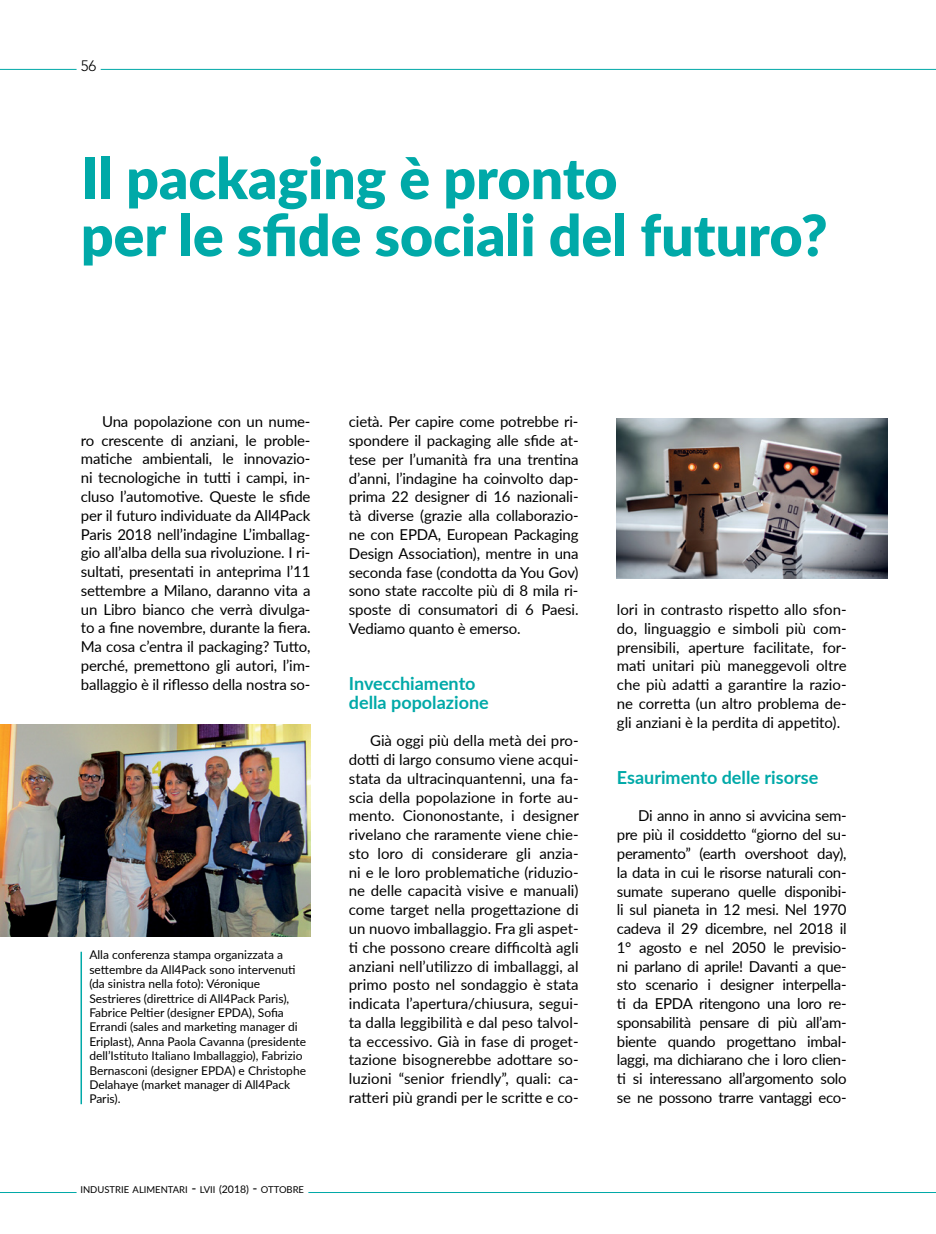
<style>
.page{position:relative;width:936px;height:1234px;background:#fff}
.page>*{position:absolute;margin:0;border:0;box-sizing:border-box;transform-origin:0 0}
.t1{font:900 57px/57px "Lato";color:#00a9a8}
.t2{font:700 18px/18.8px "Lato";color:#00a9a8}
.t3{font:15px/18.8px "Lato";letter-spacing:-.01em;color:#000;text-align:justify}
.t4{font:300 15px "Avenir LT Std";color:#000}
.t5{font:12px/14.4px "Lato";color:#000}
.t6{font:9.45px "Lato";color:#000}
.s1{font-size:13.5px}
.s2{font-size:10.5px}
</style>
<div class="page">
<hr style="left:0;top:69px;width:935px;height:1px;background:#00a9a8">
<div style="left:77px;top:64px;width:24px;height:11px;background:#fff"></div>
<hr style="left:0;top:1191px;width:935px;height:1px;background:#00a9a8">
<div style="left:77px;top:1189px;width:231px;height:7px;background:#fff"></div>
<img style="left:0;top:724px;width:310px;height:212px">
<img style="left:617px;top:418px;width:270px;height:160px">
<hr style="left:80px;top:951px;width:2px;height:152px;background:#00a9a8">
<p class="t4" style="left:81px;top:57px;width:17px">56</p>
<h1 class="t1" style="left:81px;top:147px;width:748px">Il packaging è pronto<br>per le sfide sociali del futuro?</h1>
<p class="t3" style="left:81px;top:411px;width:231px;text-indent:21px">Una popolazione con un nume&shy;ro crescente di anziani, le proble&shy;matiche ambientali, le innovazio&shy;ni tecnologiche in tutti i campi, in&shy;cluso l’automotive. Queste le sfide per il futuro individuate da All4Pack Paris 2018 nell’indagine L’imballag&shy;gio all’alba della sua rivoluzione. I ri&shy;sultati, presentati in anteprima l’11 settembre a Milano, daranno vita a un Libro bianco che verrà divulga&shy;to a fine novembre, durante la fiera.<br>Ma cosa c’entra il packaging? Tutto, perché, premettono gli autori, l’im&shy;ballaggio è il riflesso della nostra so-</p>
<p class="t5" style="left:89px;top:946px;width:218px">Alla conferenza stampa organizzata a settembre da All4Pack sono intervenuti (da sinistra nella foto): Véronique Sestrieres (direttrice di All4Pack Paris), Fabrice Peltier (designer EPDA), Sofia Errandi (sales and marketing manager di Eriplast), Anna Paola Cavanna (presidente dell’Istituto Italiano Imballaggio), Fabrizio Bernasconi (designer EPDA) e Christophe Delahaye (market manager di All4Pack Paris).</p>
<p class="t6" style="left:80px;top:1182px;width:225px">INDUSTRIE ALIMENTARI <span class="s1">-</span> LVII <span class="s2">(2018)</span> <span class="s1">-</span> OTTOBRE</p>
<p class="t3" style="left:349px;top:412px;width:231px">cietà. Per capire come potrebbe ri&shy;spondere il packaging alle sfide at&shy;tese per l’umanità fra una trentina d’anni, l’indagine ha coinvolto dap&shy;prima 22 designer di 16 nazionali&shy;tà diverse (grazie alla collaborazio&shy;ne con EPDA, European Packaging Design Association), mentre in una seconda fase (condotta da You Gov) sono state raccolte più di 8 mila ri&shy;sposte di consumatori di 6 Paesi.<br>Vediamo quanto è emerso.</p>
<p class="t2" style="left:349px;top:673px;width:141px">Invecchiamento della popolazione</p>
<p class="t3" style="left:349px;top:730px;width:231px;text-indent:21px">Già oggi più della metà dei pro&shy;dotti di largo consumo viene acqui&shy;stata da ultracinquantenni, una fa&shy;scia della popolazione in forte au&shy;mento. Ciononostante, i designer rivelano che raramente viene chie&shy;sto loro di considerare gli anzia&shy;ni e le loro problematiche (riduzio&shy;ne delle capacità visive e manuali) come target nella progettazione di un nuovo imballaggio. Fra gli aspet&shy;ti che possono creare difficoltà agli anziani nell’utilizzo di imballaggi, al primo posto nel sondaggio è stata indicata l’apertura/chiusura, segui&shy;ta dalla leggibilità e dal peso talvol&shy;ta eccessivo. Già in fase di proget&shy;tazione bisognerebbe adottare so&shy;luzioni “senior friendly”, quali: ca&shy;ratteri più grandi per le scritte e co-</p>
<p class="t3" style="left:617px;top:599px;width:231px">lori in contrasto rispetto allo sfon&shy;do, linguaggio e simboli più com&shy;prensibili, aperture facilitate, for&shy;mati unitari più maneggevoli oltre che più adatti a garantire la razio&shy;ne corretta (un altro problema de&shy;gli anziani è la perdita di appetito).</p>
<p class="t2" style="left:617px;top:767px;width:203px">Esaurimento delle risorse</p>
<p class="t3" style="left:617px;top:805px;width:231px;text-indent:21px">Di anno in anno si avvicina sem&shy;pre più il cosiddetto “giorno del su&shy;peramento” (earth overshoot day), la data in cui le risorse naturali con&shy;sumate superano quelle disponibi&shy;li sul pianeta in 12 mesi. Nel 1970 cadeva il 29 dicembre, nel 2018 il 1° agosto e nel 2050 le previsio&shy;ni parlano di aprile! Davanti a que&shy;sto scenario i designer interpella&shy;ti da EPDA ritengono una loro re&shy;sponsabilità pensare di più all’am&shy;biente quando progettano imbal&shy;laggi, ma dichiarano che i loro clien&shy;ti si interessano all’argomento solo se ne possono trarre vantaggi eco-</p>
</div>
